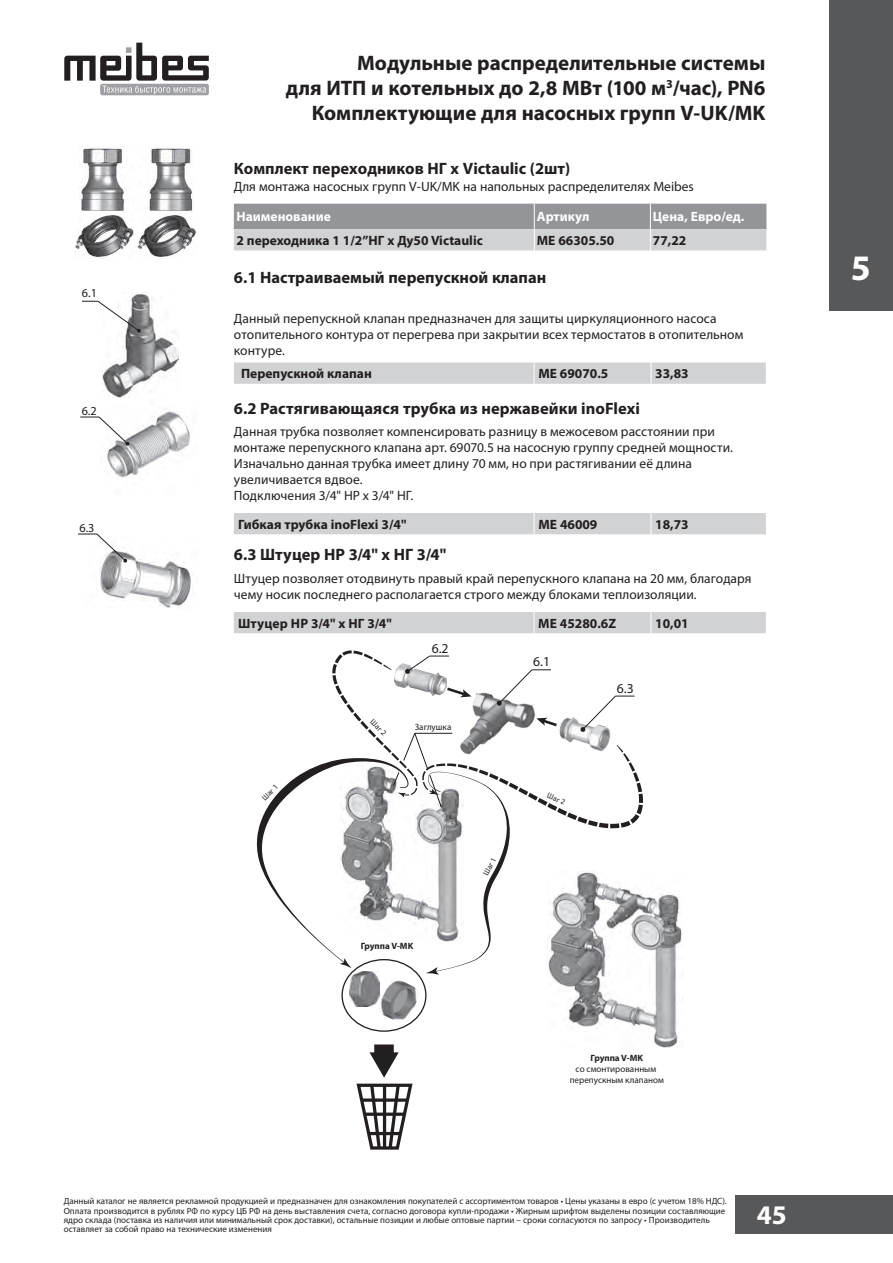
<style>
.page{position:relative;width:893px;height:1263px;background:#fff}
.page>*{position:absolute;margin:0;border:0;box-sizing:border-box;transform-origin:0 0}
.t1{font:700 36px "Myriad Pro";color:#fff}
.t2{font:700 27px "Myriad Pro";color:#fff}
.t3{font:700 21px/25.2px "Myriad Pro";color:#231f20;text-align:right}
.t4{font:700 16.5px "Myriad Pro";color:#231f20}
.t5{font:13.65px "Myriad Pro";color:#231f20}
.t6{font:13.5px/16.2px "Myriad Pro";letter-spacing:.005em;color:#231f20}
.t7{font:700 13.5px "Myriad Pro";color:#231f20}
.t8{font:700 13.5px "Myriad Pro";color:#fff}
.t9{font:12.15px "Myriad Pro";color:#231f20}
.t10{font:9.15px/10.9px "Myriad Pro";color:#231f20;text-align:center}
.t11{font:700 9.15px "Myriad Pro";color:#231f20}
.t12{font:9px/9.4px "Myriad Pro";color:#231f20}
.t13{font:7.8px "Myriad Pro";color:#231f20}
</style>
<div class="page">
<svg style="left:234px;top:204px;width:532px;height:46px;background:#afb1b3"></svg>
<img style="left:79px;top:146px;width:115px;height:66px">
<img style="left:74px;top:215px;width:123px;height:43px">
<svg style="left:234px;top:362px;width:532px;height:22px;background:#d2d3d5"></svg>
<div style="left:234px;top:513px;width:532px;height:21px;background:#d1d2d4"></div>
<div style="left:234px;top:612px;width:532px;height:21px;background:#d1d2d4"></div>
<img style="left:107px;top:411px;width:84px;height:67px">
<img style="left:102px;top:292px;width:77px;height:106px">
<img style="left:99px;top:553px;width:94px;height:55px">
<svg style="left:82px;top:301px;width:59px;height:32px"></svg>
<svg style="left:80px;top:417px;width:50px;height:29px"></svg>
<svg style="left:78px;top:534px;width:49px;height:29px"></svg>
<img style="left:551px;top:894px;width:131px;height:153px">
<img style="left:350px;top:975px;width:27px;height:31px">
<img style="left:376px;top:976px;width:46px;height:49px">
<div style="left:374px;top:1044px;width:20px;height:13px;background:#231f20"></div>
<svg style="left:356px;top:1052px;width:57px;height:98px"></svg>
<svg style="left:256px;top:650px;width:387px;height:325px"></svg>
<div style="left:100px;top:84px;width:109px;height:11px;background:#9fa0a4;border-radius:2px"></div>
<svg style="left:64px;top:43px;width:145px;height:51px"></svg>
<div style="left:736px;top:1195px;width:157px;height:38px;background:#57585a"></div>
<div style="left:829px;top:0;width:64px;height:311px;background:#57585a"></div>
<p class="t9" style="left:82px;top:286px;width:17px">6.1</p>
<p class="t9" style="left:82px;top:403px;width:17px">6.2</p>
<p class="t9" style="left:79px;top:520px;width:17px">6.3</p>
<h3 class="t3" style="left:286px;top:49px;width:481px">Модульные распределительные системы<br>для ИТП и котельных до 2,8 МВт (100 м<sup>3</sup>/час), PN6<br>Комплектующие для насосных групп V-UK/MK</h3>
<p class="t4" style="left:234px;top:158px;width:338px">Комплект переходников НГ х Victaulic (2шт)</p>
<p class="t6" style="left:234px;top:178px;width:462px">Для монтажа насосных групп V-UK/MK на напольных распределителях Meibes</p>
<p class="t8" style="left:236px;top:208px;width:96px">Наименование</p>
<p class="t8" style="left:537px;top:208px;width:54px">Артикул</p>
<p class="t8" style="left:653px;top:208px;width:93px">Цена, Евро/ед.</p>
<p class="t7" style="left:236px;top:231px;width:248px">2 переходника 1 1/2”НГ х Ду50 Victaulic</p>
<p class="t7" style="left:537px;top:231px;width:79px">ME 66305.50</p>
<p class="t7" style="left:653px;top:231px;width:35px">77,22</p>
<p class="t4" style="left:234px;top:267px;width:314px">6.1 Настраиваемый перепускной клапан</p>
<p class="t6" style="left:234px;top:310px;width:511px">Данный перепускной клапан предназначен для защиты циркуляционного насоса отопительного контура от перегрева при закрытии всех термостатов в отопительном контуре.</p>
<p class="t7" style="left:241px;top:365px;width:132px">Перепускной клапан</p>
<p class="t7" style="left:538px;top:365px;width:72px">ME 69070.5</p>
<p class="t7" style="left:655px;top:365px;width:35px">33,83</p>
<p class="t4" style="left:234px;top:398px;width:408px">6.2 Растягивающаяся трубка из нержавейки inoFlexi</p>
<p class="t6" style="left:234px;top:423px;width:501px">Данная трубка позволяет компенсировать разницу в межосевом расстоянии при монтаже перепускного клапана арт. 69070.5 на насосную группу средней мощности.<br>Изначально данная трубка имеет длину 70 мм, но при растягивании её длина увеличивается вдвое.<br>Подключения 3/4" НР х 3/4" НГ.</p>
<p class="t7" style="left:238px;top:515px;width:170px">Гибкая трубка inoFlexi 3/4"</p>
<p class="t7" style="left:538px;top:515px;width:61px">ME 46009</p>
<p class="t7" style="left:655px;top:515px;width:35px">18,73</p>
<p class="t4" style="left:234px;top:543px;width:214px">6.3 Штуцер НР 3/4" x НГ 3/4"</p>
<p class="t6" style="left:234px;top:570px;width:519px">Штуцер позволяет отодвинуть правый край перепускного клапана на 20 мм, благодаря чему носик последнего располагается строго между блоками теплоизоляции.</p>
<p class="t7" style="left:238px;top:614px;width:155px">Штуцер НР 3/4" x НГ 3/4"</p>
<p class="t7" style="left:538px;top:614px;width:79px">ME 45280.6Z</p>
<p class="t7" style="left:655px;top:614px;width:35px">10,01</p>
<p class="t13" style="left:260px;top:796px;width:21px;rotate:-45deg">Шаг 1</p>
<p class="t13" style="left:375px;top:717px;width:21px;rotate:46deg">Шаг 2</p>
<p class="t5" style="left:432px;top:640px;width:18px">6.2</p>
<p class="t10" style="left:415px;top:722px;width:38px">Заглушка</p>
<p class="t11" style="left:361px;top:940px;width:54px">Группа V-MK</p>
<p class="t13" style="left:481px;top:872px;width:21px;rotate:-61deg">Шаг 1</p>
<p class="t5" style="left:533px;top:653px;width:18px">6.1</p>
<p class="t13" style="left:549px;top:791px;width:21px;rotate:23deg">Шаг 2</p>
<p class="t5" style="left:617px;top:680px;width:18px">6.3</p>
<p class="t11" style="left:591px;top:1052px;width:54px">Группа V-MK</p>
<p class="t10" style="left:570px;top:1063px;width:96px">со смонтированным перепускным клапаном</p>
<p class="t12" style="left:64px;top:1196px;width:664px">Данный каталог не является рекламной продукцией и предназначен для ознакомления покупателей с ассортиментом товаров • Цены указаны в евро (c учетом 18% НДС).<br>Оплата производится в рублях РФ по курсу ЦБ РФ на день выставления счета, согласно договора купли-продажи • Жирным шрифтом выделены позиции составляющие ядро склада (поставка из наличия или минимальный срок доставки), остальные позиции и любые оптовые партии – сроки согласуются по запросу • Производитель оставляет за собой право на технические изменения</p>
<h2 class="t2" style="left:757px;top:1197px;width:31px">45</h2>
<h1 class="t1" style="left:851px;top:244px;width:21px">5</h1>
</div>
